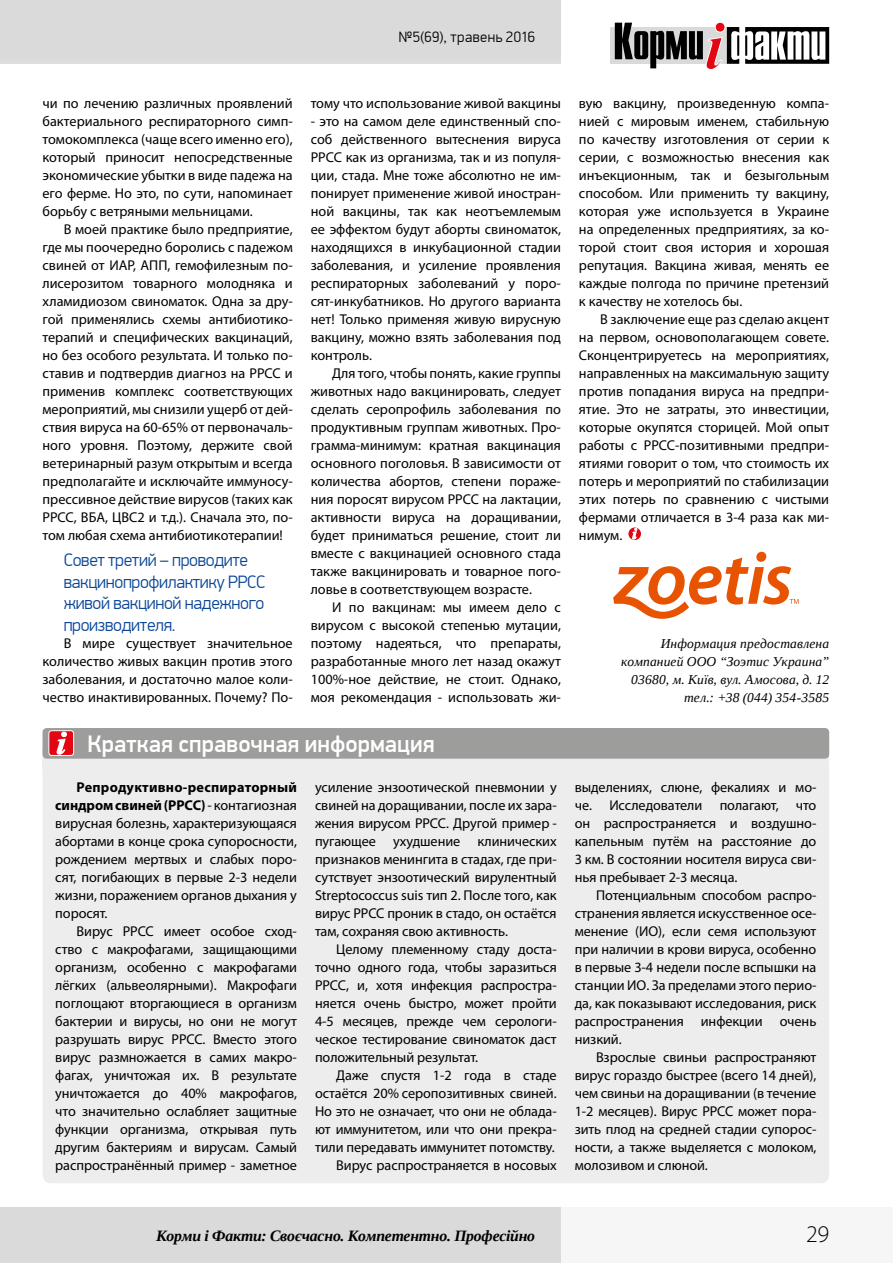
<style>
.page{position:relative;width:893px;height:1263px;background:#fff}
.page>*{position:absolute;margin:0;border:0;box-sizing:border-box;transform-origin:0 0}
.t1{font:500 24px "PF Din Display Pro";color:#fff}
.t2{font:300 24px "Myriad Pro";color:#000}
.t3{font:300 18px/21.6px "PF Din Display Pro";letter-spacing:-.02em;color:#0b4697}
.t4{font:italic 700 15.75px "Liberation Serif";letter-spacing:-.015em;color:#000}
.t5{font:300 15px "PF Din Display Pro";letter-spacing:.03em;color:#000}
.t6{font:14.25px/18px "Myriad Pro";letter-spacing:-.005em;color:#000;text-align:justify}
.t7{font:italic 13.5px/18px "Liberation Serif";letter-spacing:.01em;color:#000;text-align:right}
.s1{font-weight:700}
</style>
<div class="page">
<div style="left:0;top:1208px;width:561px;height:55px;background:#dadada"></div>
<div style="left:561px;top:1208px;width:332px;height:55px;background:#f6f6f6"></div>
<div style="left:0;top:0;width:561px;height:64px;background:#dadada"></div>
<svg style="left:610px;top:27px;width:5px;height:37px"></svg>
<svg style="left:615px;top:22px;width:124px;height:48px"></svg>
<hr style="left:737px;top:35px;width:2px;height:21px;background:#000">
<svg style="left:745px;top:27px;width:84px;height:37px"></svg>
<svg style="left:628px;top:527px;width:13px;height:13px"></svg>
<svg style="left:632px;top:528px;width:5px;height:11px"></svg>
<div style="left:43px;top:758px;width:786px;height:425px;background:#ededed;border-radius:9px"></div>
<div style="left:43px;top:747px;width:786px;height:22px;background:#ededed"></div>
<div style="left:43px;top:728px;width:786px;height:31px;background:#9d9d9c;border-radius:4px"></div>
<div style="left:49px;top:731px;width:25px;height:24px;background:#e30613;border-radius:3px"></div>
<div style="left:48px;top:730px;width:26px;height:26px;border:1px solid #fff;border-radius:3px"></div>
<svg style="left:57px;top:732px;width:10px;height:22px"></svg>
<div style="left:756px;top:552px;width:10px;height:10px;background:#e75300;border-radius:50%"></div>
<svg style="left:613px;top:558px;width:186px;height:61px"></svg>
<p class="t5" style="left:398px;top:28px;width:138px">№5(69), травень 2016</p>
<p class="t6" style="left:43px;top:94px;width:252px">чи по лечению различных проявлений бактериального респираторного симп&shy;томокомплекса (чаще всего именно его), который приносит непосредственные экономические убытки в виде падежа на его ферме. Но это, по сути, напоминает борьбу с ветряными мельницами.</p>
<p class="t6" style="left:43px;top:220px;width:252px;text-indent:21px">В моей практике было предприятие, где мы поочередно боролись с падежом свиней от ИАР, АПП, гемофилезным по&shy;лисерозитом товарного молодняка и хламидиозом свиноматок. Одна за дру&shy;гой применялись схемы антибиотико&shy;терапий и специфических вакцинаций, но без особого результата. И только по&shy;ставив и подтвердив диагноз на РРСС и применив комплекс соответствующих мероприятий, мы снизили ущерб от дей&shy;ствия вируса на 60-65% от первоначаль&shy;ного уровня. Поэтому, держите свой ветеринарный разум открытым и всегда предполагайте и исключайте иммуносу&shy;прессивное действие вирусов (таких как РРСС, ВБА, ЦВС2 и т.д.). Сначала это, по&shy;том любая схема антибиотикотерапии!</p>
<p class="t3" style="left:64px;top:549px;width:203px">Совет третий – проводите вакцинопрофилактику РРСС живой вакциной надежного производителя.</p>
<p class="t6" style="left:43px;top:634px;width:252px;text-indent:21px">В мире существует значительное количество живых вакцин против этого заболевания, и достаточно малое коли&shy;чество инактивированных. Почему? По-</p>
<p class="t6" style="left:311px;top:94px;width:252px">тому что использование живой вакцины</p>
<p class="t6" style="left:311px;top:112px;width:252px">- это на самом деле единственный спо&shy;соб действенного вытеснения вируса РРСС как из организма, так и из популя&shy;ции, стада. Мне тоже абсолютно не им&shy;понирует применение живой иностран&shy;ной вакцины, так как неотъемлемым ее эффектом будут аборты свиноматок, находящихся в инкубационной стадии заболевания, и усиление проявления респираторных заболеваний у поро&shy;сят-инкубатников. Но другого варианта нет! Только применяя живую вирусную вакцину, можно взять заболевания под контроль.</p>
<p class="t6" style="left:311px;top:364px;width:252px;text-indent:21px">Для того, чтобы понять, какие группы животных надо вакцинировать, следует сделать серопрофиль заболевания по продуктивным группам животных. Про&shy;грамма-минимум: кратная вакцинация основного поголовья. В зависимости от количества абортов, степени пораже&shy;ния поросят вирусом РРСС на лактации, активности вируса на доращивании, будет приниматься решение, стоит ли вместе с вакцинацией основного стада также вакцинировать и товарное пого&shy;ловье в соответствующем возрасте.</p>
<p class="t6" style="left:311px;top:598px;width:252px;text-indent:21px">И по вакцинам: мы имеем дело с вирусом с высокой степенью мутации, поэтому надеяться, что препараты, разработанные много лет назад окажут 100%-ное действие, не стоит. Однако, моя рекомендация - использовать жи-</p>
<h1 class="t1" style="left:87px;top:730px;width:349px">Краткая справочная информация</h1>
<p class="t6" style="left:55px;top:778px;width:243px;text-indent:21px"><span class="s1">Репродуктивно-респираторный синдром свиней (РРСС)</span> - контагиозная вирусная болезнь, характеризующаяся абортами в конце срока супоросности, рождением мертвых и слабых поро&shy;сят, погибающих в первые 2-3 недели жизни, поражением органов дыхания у поросят.</p>
<p class="t6" style="left:55px;top:922px;width:243px;text-indent:21px">Вирус РРСС имеет особое сход&shy;ство с макрофагами, защищающими организм, особенно с макрофагами лёгких (альвеолярными). Макрофаги поглощают вторгающиеся в организм бактерии и вирусы, но они не могут разрушать вирус РРСС. Вместо этого вирус размножается в самих макро&shy;фагах, уничтожая их. В результате уничтожается до 40% макрофагов, что значительно ослабляет защитные функции организма, открывая путь другим бактериям и вирусам. Самый распространённый пример - заметное</p>
<p class="t6" style="left:315px;top:778px;width:243px">усиление энзоотической пневмонии у свиней на доращивании, после их зара&shy;жения вирусом РРСС. Другой пример - пугающее ухудшение клинических признаков менингита в стадах, где при&shy;сутствует энзоотический вирулентный Streptococcus suis тип 2. После того, как вирус РРСС проник в стадо, он остаётся там, сохраняя свою активность.</p>
<p class="t6" style="left:315px;top:940px;width:243px;text-indent:21px">Целому племенному стаду доста&shy;точно одного года, чтобы заразиться РРСС, и, хотя инфекция распростра&shy;няется очень быстро, может пройти 4-5 месяцев, прежде чем серологи&shy;ческое тестирование свиноматок даст положительный результат.</p>
<p class="t6" style="left:315px;top:1066px;width:243px;text-align:right">Даже спустя 1-2 года в стаде остаётся 20% серопозитивных свиней.<br>Но это не означает, что они не облада&shy;ют иммунитетом, или что они прекра&shy;тили передавать иммунитет потомству.<br>Вирус распространяется в носовых</p>
<p class="t6" style="left:579px;top:94px;width:252px">вую вакцину, произведенную компа&shy;нией с мировым именем, стабильную по качеству изготовления от серии к серии, с возможностью внесения как инъекционным, так и безыгольным способом. Или применить ту вакцину, которая уже используется в Украине на определенных предприятиях, за ко&shy;торой стоит своя история и хорошая репутация. Вакцина живая, менять ее каждые полгода по причине претензий к качеству не хотелось бы.</p>
<p class="t6" style="left:579px;top:310px;width:252px;text-indent:21px">В заключение еще раз сделаю акцент на первом, основополагающем совете.<br>Сконцентрируетесь на мероприятиях, направленных на максимальную защиту против попадания вируса на предпри&shy;ятие. Это не затраты, это инвестиции, которые окупятся сторицей. Мой опыт работы с РРСС-позитивными предпри&shy;ятиями говорит о том, что стоимость их потерь и мероприятий по стабилизации этих потерь по сравнению с чистыми фермами отличается в 3-4 раза как ми&shy;нимум.</p>
<p class="t7" style="left:621px;top:634px;width:210px">Информация предоставлена компанией ООО “Зоэтис Украина”<br>03680, м. Київ, вул. Амосова, д. 12 тел.: +38 (044) 354-3585</p>
<p class="t6" style="left:575px;top:778px;width:243px">выделениях, слюне, фекалиях и мо&shy;че. Исследователи полагают, что он распространяется и воздушно&shy;капельным путём на расстояние до 3 км. В состоянии носителя вируса сви&shy;нья пребывает 2-3 месяца.</p>
<p class="t6" style="left:575px;top:886px;width:243px;text-indent:21px">Потенциальным способом распро&shy;странения является искусственное осе&shy;менение (ИО), если семя используют при наличии в крови вируса, особенно в первые 3-4 недели после вспышки на станции ИО. За пределами этого перио&shy;да, как показывают исследования, риск распространения инфекции очень низкий.</p>
<p class="t6" style="left:575px;top:1048px;width:243px;text-indent:21px">Взрослые свиньи распространяют вирус гораздо быстрее (всего 14 дней), чем свиньи на доращивании (в течение 1-2 месяцев). Вирус РРСС может пора&shy;зить плод на средней стадии супорос&shy;ности, а также выделяется с молоком, молозивом и слюной.</p>
<p class="t4" style="left:156px;top:1225px;width:380px">Корми і Факти: Своєчасно. Компетентно. Професійно</p>
<h1 class="t2" style="left:806px;top:1219px;width:25px">29</h1>
</div>
